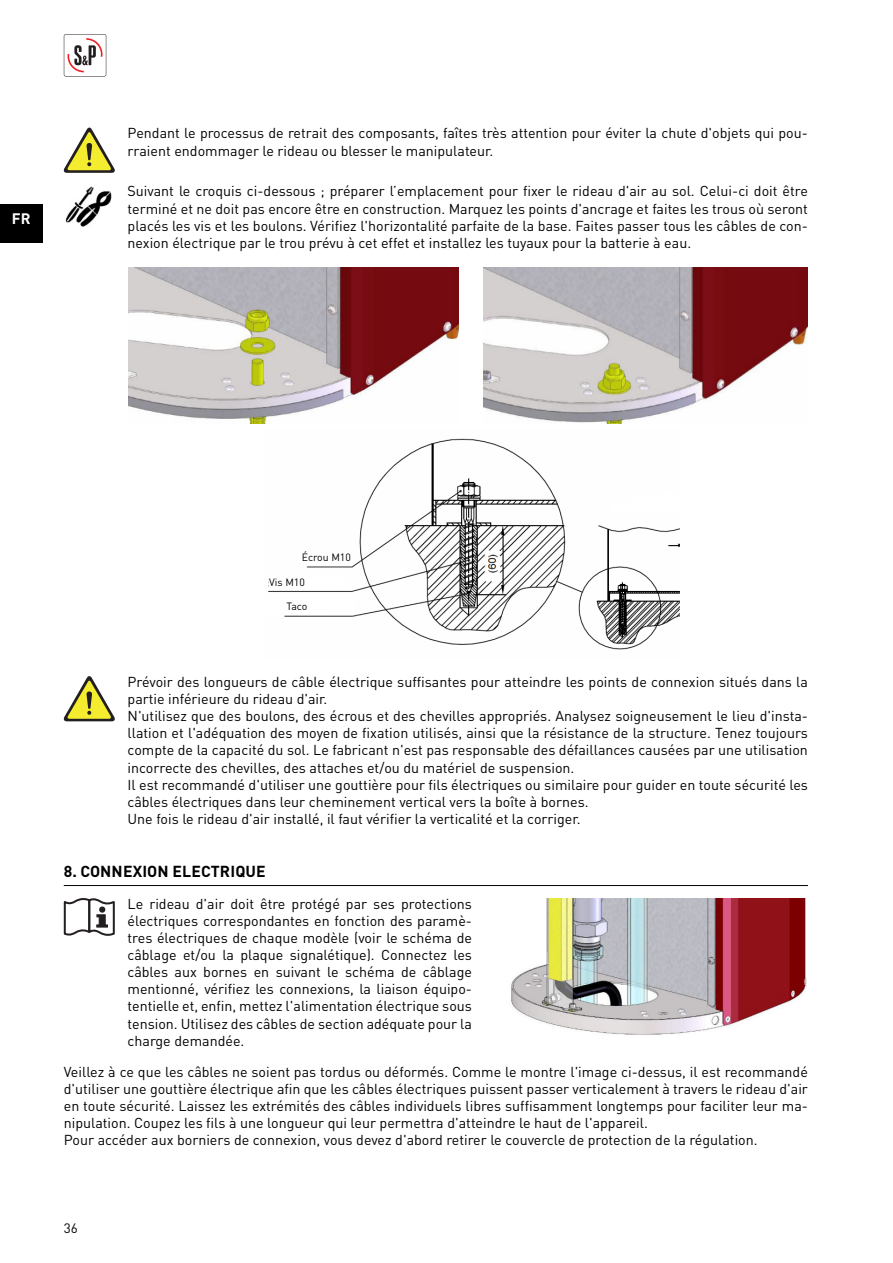
<style>
.page{position:relative;width:893px;height:1263px;background:#fff}
.page>*{position:absolute;margin:0;border:0;box-sizing:border-box;transform-origin:0 0}
.t1{font:700 15.75px "DIN Pro";letter-spacing:.01em;color:#000}
.t2{font:700 15px "DIN Pro";color:#fff}
.t3{font:14.25px/17.1px "DIN Pro";color:#000}
.t4{font:13.5px "DIN Pro";color:#000}
.t5{font:10.5px "DIN Pro";color:#000}
</style>
<div class="page">
<svg style="left:64px;top:34px;width:42px;height:43px"></svg>
<div style="left:0;top:204px;width:43px;height:38px;background:#000"></div>
<hr style="left:64px;top:885px;width:744px;height:1px;background:#000">
<svg style="left:64px;top:128px;width:51px;height:45px"></svg>
<img style="left:65px;top:186px;width:47px;height:41px">
<img style="left:129px;top:268px;width:330px;height:155px">
<img style="left:483px;top:268px;width:325px;height:155px">
<img style="left:268px;top:438px;width:412px;height:212px">
<div style="left:299px;top:553px;width:55px;height:11px;background:#fff"></div>
<div style="left:269px;top:578px;width:65px;height:11px;background:#fff"></div>
<div style="left:266px;top:602px;width:90px;height:11px;background:#fff"></div>
<svg style="left:64px;top:676px;width:51px;height:45px"></svg>
<svg style="left:63px;top:898px;width:52px;height:38px"></svg>
<img style="left:511px;top:898px;width:296px;height:137px">
<p class="t2" style="left:12px;top:213px;width:20px">FR</p>
<p class="t3" style="left:128px;top:126px;width:682px">Pendant le processus de retrait des composants, faîtes très attention pour éviter la chute d'objets qui pou&shy;rraient endommager le rideau ou blesser le manipulateur.</p>
<p class="t3" style="left:128px;top:184px;width:682px;text-align:justify">Suivant le croquis ci-dessous ; préparer l’emplacement pour fixer le rideau d'air au sol. Celui-ci doit être terminé et ne doit pas encore être en construction. Marquez les points d'ancrage et faites les trous où seront placés les vis et les boulons. Vérifiez l'horizontalité parfaite de la base. Faites passer tous les câbles de con&shy;nexion électrique par le trou prévu à cet effet et installez les tuyaux pour la batterie à eau.</p>
<p class="t5" style="left:302px;top:553px;width:51px">Écrou M10</p>
<p class="t5" style="left:269px;top:578px;width:37px">Vis M10</p>
<p class="t5" style="left:286px;top:603px;width:23px">Taco</p>
<p class="t3" style="left:128px;top:675px;width:682px">Prévoir des longueurs de câble électrique suffisantes pour atteindre les points de connexion situés dans la partie inférieure du rideau d'air.<br>N'utilisez que des boulons, des écrous et des chevilles appropriés. Analysez soigneusement le lieu d'insta&shy;llation et l'adéquation des moyen de fixation utilisés, ainsi que la résistance de la structure. Tenez toujours compte de la capacité du sol. Le fabricant n'est pas responsable des défaillances causées par une utilisation incorrecte des chevilles, des attaches et/ou du matériel de suspension.<br>Il est recommandé d'utiliser une gouttière pour fils électriques ou similaire pour guider en toute sécurité les câbles électriques dans leur cheminement vertical vers la boîte à bornes.<br>Une fois le rideau d'air installé, il faut vérifier la verticalité et la corriger.</p>
<p class="t1" style="left:64px;top:865px;width:203px">8. CONNEXION ELECTRIQUE</p>
<p class="t3" style="left:128px;top:897px;width:346px;text-align:justify">Le rideau d'air doit être protégé par ses protections électriques correspondantes en fonction des paramè&shy;tres électriques de chaque modèle (voir le schéma de câblage et/ou la plaque signalétique). Connectez les câbles aux bornes en suivant le schéma de câblage mentionné, vérifiez les connexions, la liaison équipo&shy;tentielle et, enfin, mettez l'alimentation électrique sous tension. Utilisez des câbles de section adéquate pour la charge demandée.</p>
<p class="t3" style="left:64px;top:1065px;width:746px">Veillez à ce que les câbles ne soient pas tordus ou déformés. Comme le montre l'image ci-dessus, il est recommandé d'utiliser une gouttière électrique afin que les câbles électriques puissent passer verticalement à travers le rideau d'air en toute sécurité. Laissez les extrémités des câbles individuels libres suffisamment longtemps pour faciliter leur ma&shy;nipulation. Coupez les fils à une longueur qui leur permettra d'atteindre le haut de l'appareil.<br>Pour accéder aux borniers de connexion, vous devez d'abord retirer le couvercle de protection de la régulation.</p>
<p class="t4" style="left:64px;top:1223px;width:16px">36</p>
</div>
